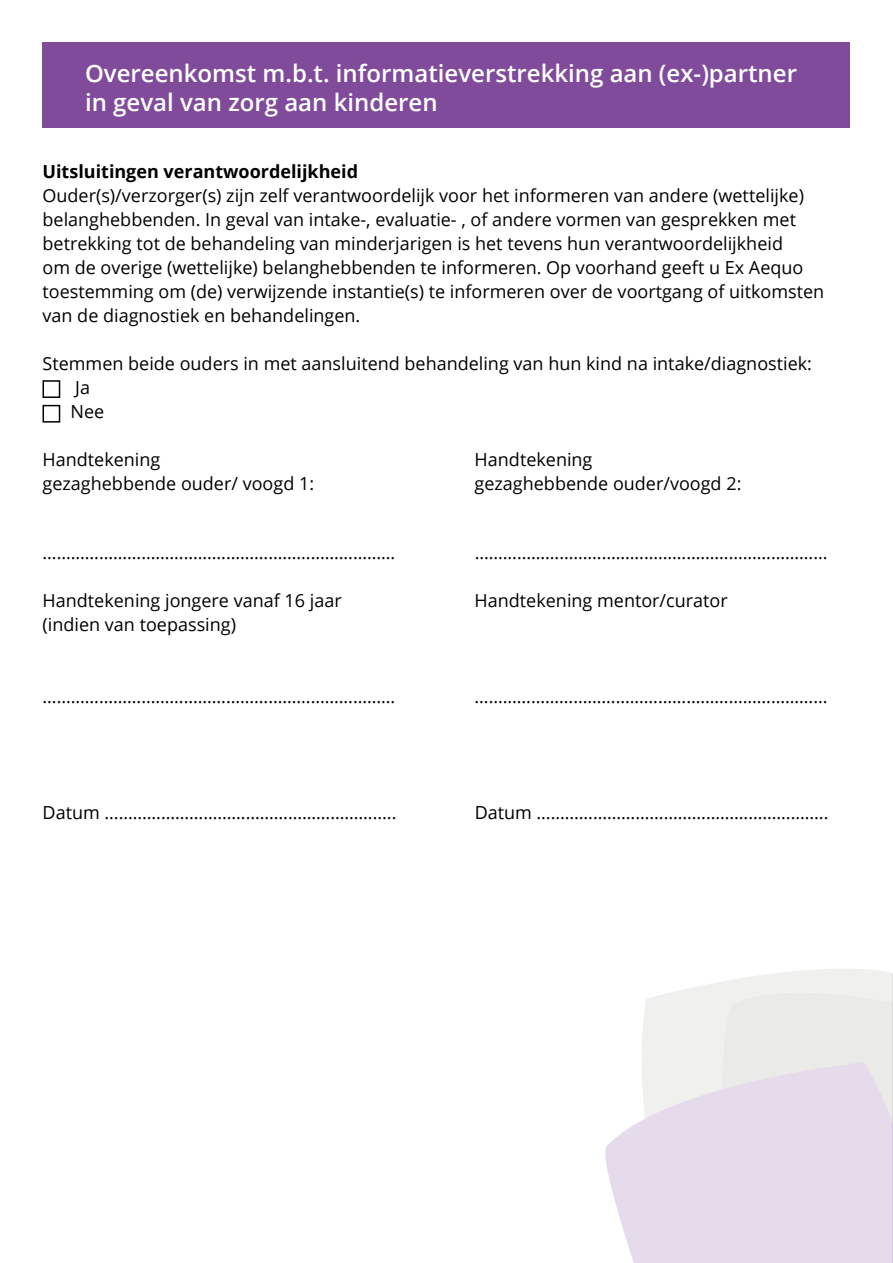
<style>
.page{position:relative;width:893px;height:1263px;background:#fff}
.page>*{position:absolute;margin:0;border:0;box-sizing:border-box;transform-origin:0 0}
.t1{font:600 24px/28.8px "Open Sans";color:#fff}
.t2{font:18px/24px "Open Sans";color:#000}
.t3{font:700 18px "Open Sans";color:#000}
</style>
<div class="page">
<svg style="left:642px;top:969px;width:251px;height:93px;fill:#f0f0ef"></svg>
<div style="left:717px;top:992px;width:176px;height:70px;background:#eaebe9"></div>
<svg style="left:605px;top:1062px;width:288px;height:201px;background:#e8dfec"></svg>
<div style="left:43px;top:43px;width:807px;height:85px;background:#814b9c"></div>
<div style="left:43px;top:380px;width:17px;height:18px;border:2px solid #000"></div>
<div style="left:43px;top:405px;width:17px;height:18px;border:2px solid #000"></div>
<h1 class="t1" style="left:85px;top:59px;width:713px">Overeenkomst m.b.t. informatieverstrekking aan (ex-)partner in geval van zorg aan kinderen</h1>
<p class="t3" style="left:43px;top:159px;width:317px">Uitsluitingen verantwoordelijkheid</p>
<p class="t2" style="left:43px;top:183px;width:783px">Ouder(s)/verzorger(s) zijn zelf verantwoordelijk voor het informeren van andere (wettelijke) belanghebbenden. In geval van intake-, evaluatie- , of andere vormen van gesprekken met betrekking tot de behandeling van minderjarigen is het tevens hun verantwoordelijkheid<br>om de overige (wettelijke) belanghebbenden te informeren. Op voorhand geeft u Ex Aequo toestemming om (de) verwijzende instantie(s) te informeren over de voortgang of uitkomsten van de diagnostiek en behandelingen.</p>
<p class="t2" style="left:71px;top:351px;width:743px;text-indent:-28px">Stemmen beide ouders in met aansluitend behandeling van hun kind na intake/diagnostiek:<br>Ja<br>Nee</p>
<p class="t2" style="left:43px;top:447px;width:119px">Handtekening</p>
<p class="t2" style="left:475px;top:447px;width:119px">Handtekening</p>
<p class="t2" style="left:43px;top:471px;width:273px">gezaghebbende ouder/ voogd 1:</p>
<p class="t2" style="left:475px;top:471px;width:268px">gezaghebbende ouder/voogd 2:</p>
<p class="t2" style="left:43px;top:540px;width:354px">…………………………………………………………………</p>
<p class="t2" style="left:475px;top:540px;width:354px">…………………………………………………………………</p>
<p class="t2" style="left:43px;top:588px;width:301px">Handtekening jongere vanaf 16 jaar</p>
<p class="t2" style="left:475px;top:588px;width:255px">Handtekening mentor/curator</p>
<p class="t2" style="left:43px;top:612px;width:195px">(indien van toepassing)</p>
<p class="t2" style="left:43px;top:684px;width:354px">…………………………………………………………………</p>
<p class="t2" style="left:475px;top:684px;width:354px">…………………………………………………………………</p>
<p class="t2" style="left:43px;top:800px;width:355px">Datum ……………………………………………………..</p>
<p class="t2" style="left:475px;top:800px;width:355px">Datum ……………………………………………………..</p>
</div>
